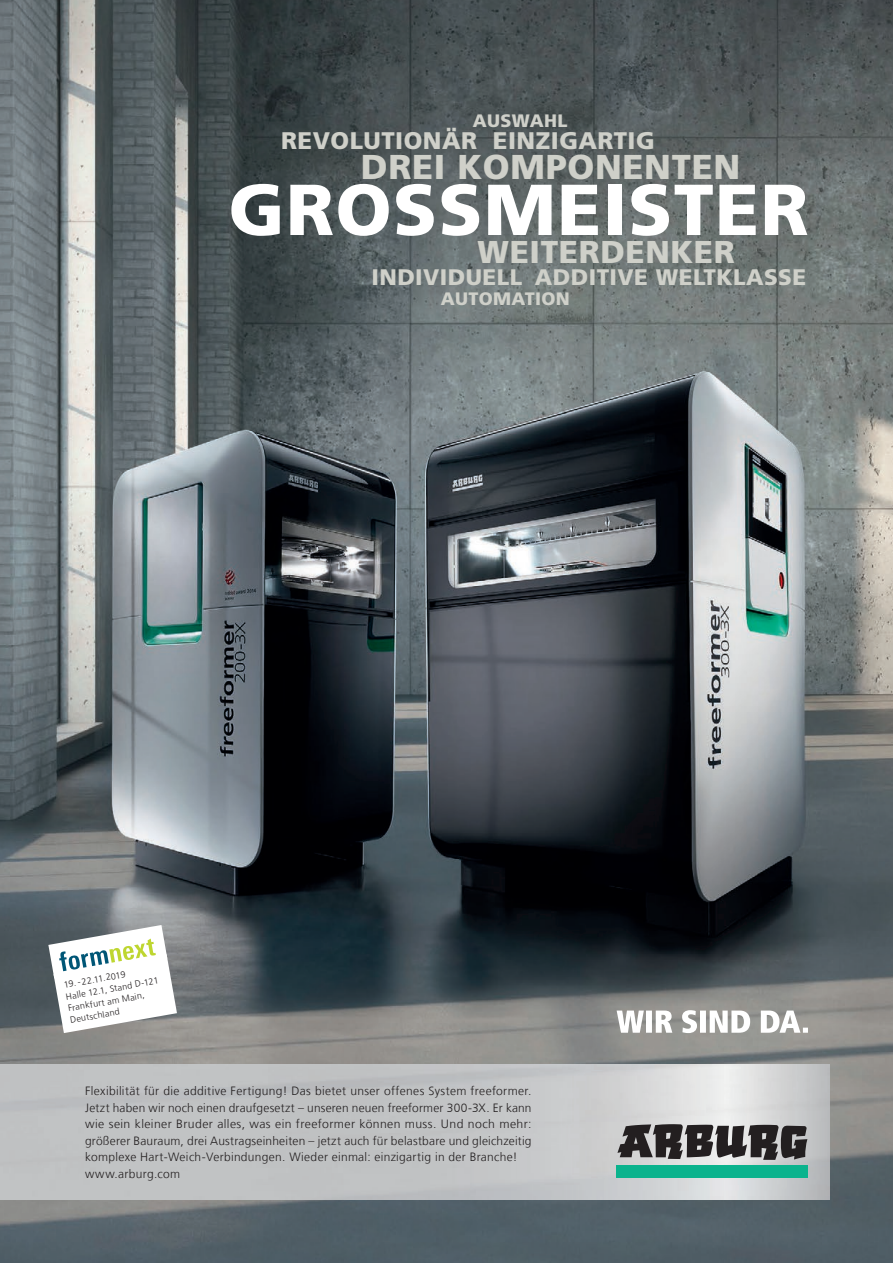
<style>
.page{position:relative;width:893px;height:1263px;background:#fff}
.page>*{position:absolute;margin:0;border:0;box-sizing:border-box;transform-origin:0 0}
.t1{font:900 72px "Frutiger LT Com";letter-spacing:.02em;color:#fff}
.t2{font:900 34.5px "Frutiger LT Com";letter-spacing:.02em;color:#cfd0c9}
.t3{font:900 31.5px "Frutiger LT Com";letter-spacing:.02em;color:#cfd0c9}
.t4{font:900 24px "Frutiger LT Com";letter-spacing:.02em;color:#cfd0c9}
.t5{font:900 22.5px "Frutiger LT Com";letter-spacing:.02em;color:#cfd0c9}
.t6{font:900 18px "Frutiger LT Com";letter-spacing:.02em;color:#cfd0c9}
.t7{font:300 12px/16.5px "Frutiger LT Com";letter-spacing:.025em;color:#231f20}
.t8{font:300 9px/12px "Frutiger LT Com";color:#231f20}
</style>
<div class="page">
<img style="left:0;top:0;width:893px;height:1263px">
<img style="left:0;top:1065px;width:829px;height:134px">
<svg style="left:48px;top:925px;width:129px;height:108px"></svg>
<svg style="left:617px;top:1010px;width:191px;height:23px"></svg>
<svg style="left:617px;top:1124px;width:190px;height:36px;background:#5f5c5d"></svg>
<div style="left:617px;top:1165px;width:191px;height:13px;background:#0ab38d"></div>
<h3 class="t6" style="left:473px;top:109px;width:96px">AUSWAHL</h3>
<h3 class="t4" style="left:281px;top:126px;width:198px">REVOLUTIONÄR</h3>
<h3 class="t4" style="left:493px;top:126px;width:163px">EINZIGARTIG</h3>
<h2 class="t2" style="left:361px;top:146px;width:381px">DREI KOMPONENTEN</h2>
<h1 class="t1" style="left:229px;top:166px;width:581px">GROSSMEISTER</h1>
<h3 class="t3" style="left:478px;top:233px;width:259px">WEITERDENKER</h3>
<h3 class="t5" style="left:371px;top:264px;width:436px">INDIVIDUELL ADDITIVE WELTKLASSE</h3>
<p class="t8" style="left:63px;top:979px;width:95px;rotate:-10deg">19.- 22.11.2019<br>Halle 12.1, Stand D-121<br>Frankfurt am Main,<br>Deutschland</p>
<h3 class="t6" style="left:441px;top:287px;width:131px">AUTOMATION</h3>
<p class="t7" style="left:85px;top:1083px;width:448px">Flexibilität für die additive Fertigung! Das bietet unser offenes System freeformer.<br>Jetzt haben wir noch einen draufgesetzt – unseren neuen freeformer 300-3X. Er kann wie sein kleiner Bruder alles, was ein freeformer können muss. Und noch mehr: größerer Bauraum, drei Austragseinheiten – jetzt auch für belastbare und gleichzeitig komplexe Hart-Weich-Verbindungen. Wieder einmal: einzigartig in der Branche! www.arburg.com</p>
</div>
